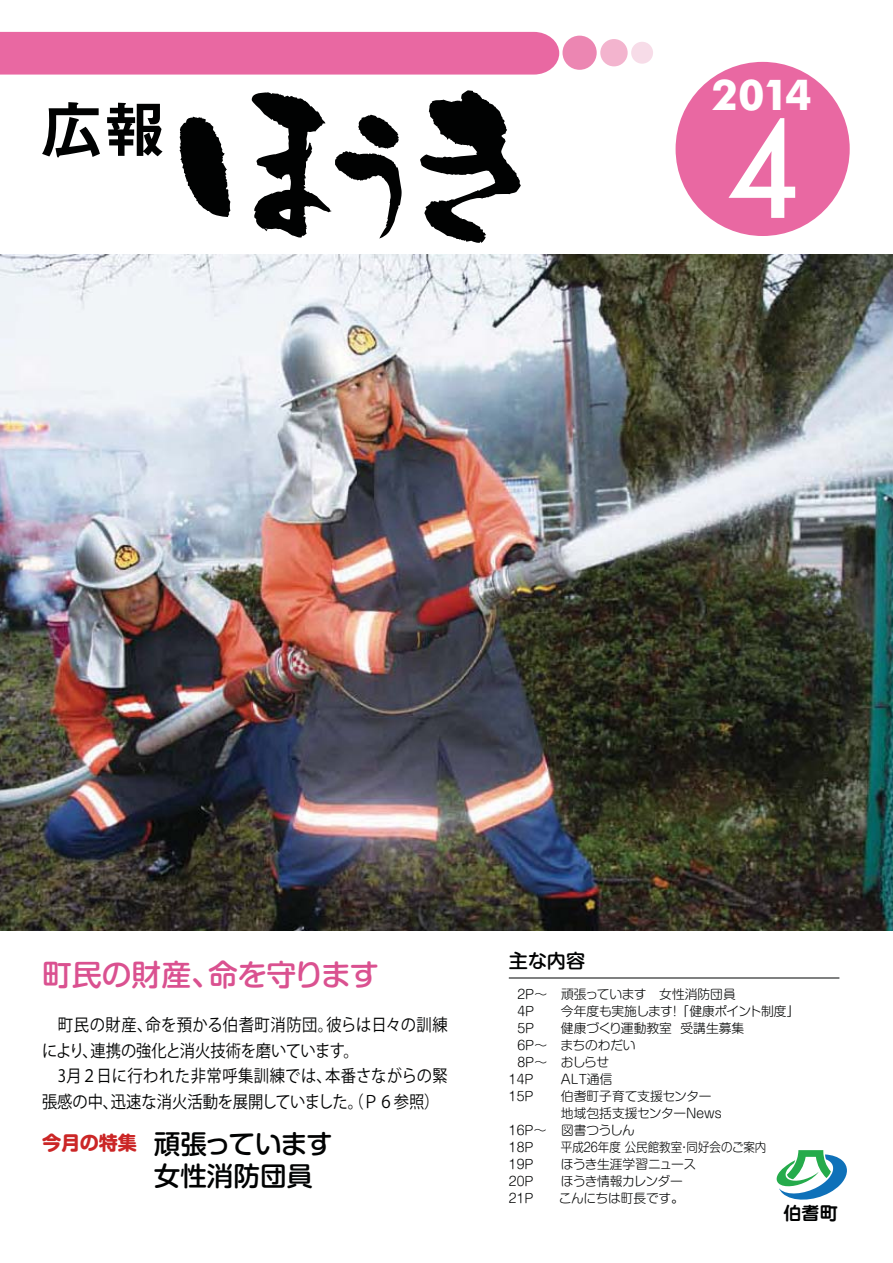
<style>
.page{position:relative;width:893px;height:1263px;background:#fff}
.page>*{position:absolute;margin:0;border:0;box-sizing:border-box;transform-origin:0 0}
.t1{font:500 138.15px "Futura BT";color:#fff;scale:.9 1}
.t2{font:62.25px "Midashi Go Pr 6 MB31 90 pv RKSJ H";color:#010202}
.t3{font:700 42.45px "Futura BT";color:#fff}
.t4{font:29.7px "Shin M Go Pro Medium 90 pv RKSJ H";letter-spacing:-.02em;color:#da5190}
.t5{font:26.55px/32px "Shin M Go Pro Medium 90 pv RKSJ H";color:#010202}
.t6{font:19.2px "Shin M Go Pro Bold 90 pv RKSJ H";color:#cb2626}
.t7{font:19.2px "Shin M Go Pro Medium 90 pv RKSJ H";color:#010202}
.t8{font:18.15px "Jun 501 Pro Bold 90 pv RKSJ H";color:#010202}
.t9{font:16.95px/25.5px "Koz Go Pro Regular 90 pv RKSJ H";color:#010202;scale:.9 1}
.t10{font:12.75px/17px "Shin M Go Pro Light 90 pv RKSJ H";color:#010202}
.t11{font:12.75px/17px "Shin M Go Pro Light 90 pv RKSJ H";letter-spacing:-.03em;color:#010202;text-align:right}
.t12{font:12.75px "Shin M Go Pro Light 90 pv RKSJ H";color:#010202;scale:.9 1}
.t13{font:12.75px "Shin M Go Pro Light 90 pv RKSJ H";letter-spacing:-.025em;color:#010202}
.t14{font:12.75px "Shin M Go Pro Light 90 pv RKSJ H";letter-spacing:-.02em;color:#010202}
</style>
<div class="page">
<svg style="left:776px;top:1150px;width:71px;height:50px"></svg>
<div style="left:0;top:32px;width:559px;height:43px;background:#e968a2"></div>
<div style="left:562px;top:36px;width:35px;height:34px;background:#ec86b2;border-radius:50%"></div>
<div style="left:600px;top:39px;width:28px;height:27px;background:#f3b4ce;border-radius:50%"></div>
<div style="left:631px;top:42px;width:22px;height:22px;background:#f7dce8;border-radius:50%"></div>
<img style="left:0;top:254px;width:893px;height:676px">
<svg style="left:180px;top:116px;width:50px;height:101px"></svg>
<svg style="left:252px;top:92px;width:150px;height:147px"></svg>
<svg style="left:420px;top:90px;width:101px;height:153px"></svg>
<div style="left:676px;top:62px;width:174px;height:174px;background:#e968a2;border-radius:50%"></div>
<hr style="left:509px;top:978px;width:330px;height:1px;background:#010202">
<h2 class="t2" style="left:41px;top:106px;width:126px">広報</h2>
<h3 class="t3" style="left:711px;top:69px;width:102px">2014</h3>
<h1 class="t1" style="left:727px;top:85px;width:85px">4</h1>
<h3 class="t4" style="left:42px;top:964px;width:338px">町民の財産、命を守ります</h3>
<p class="t9" style="left:42px;top:1014px;width:452px">　町民の財産、命を預かる伯耆町消防団。彼らは日々の訓練により、連携の強化と消火技術を磨いています。<br>　3月２日に行われた非常呼集訓練では、本番さながらの緊張感の中、迅速な消火活動を展開していました。（Ｐ６参照）</p>
<p class="t6" style="left:42px;top:1136px;width:96px">今月の特集</p>
<h3 class="t5" style="left:154px;top:1131px;width:180px">頑張っています女性消防団員</h3>
<p class="t7" style="left:509px;top:953px;width:78px">主な内容</p>
<p class="t10" style="left:517px;top:987px;width:220px">2P～ 頑張っています　女性消防団員<br>4P</p>
<p class="t11" style="left:561px;top:1004px;width:240px">今年度も実施します！「健康ポイント制度」</p>
<p class="t10" style="left:517px;top:1021px;width:19px">5P</p>
<p class="t10" style="left:561px;top:1021px;width:185px">健康づくり運動教室 受講生募集</p>
<p class="t14" style="left:517px;top:1040px;width:120px">6P～ まちのわだい</p>
<p class="t10" style="left:517px;top:1055px;width:93px">8P～ おしらせ</p>
<p class="t10" style="left:509px;top:1072px;width:26px">14P</p>
<p class="t10" style="left:561px;top:1072px;width:53px">ALT通信</p>
<p class="t10" style="left:509px;top:1089px;width:26px">15P</p>
<p class="t10" style="left:561px;top:1089px;width:152px">伯耆町子育て支援センター</p>
<p class="t10" style="left:561px;top:1106px;width:162px">地域包括支援センターNews</p>
<p class="t10" style="left:509px;top:1123px;width:127px">16P～ 図書つうしん</p>
<p class="t10" style="left:509px;top:1140px;width:26px">18P</p>
<p class="t12" style="left:561px;top:1142px;width:230px">平成26年度 公民館教室・同好会のご案内</p>
<p class="t10" style="left:509px;top:1157px;width:26px">19P</p>
<p class="t13" style="left:561px;top:1159px;width:137px">ほうき生涯学習ニュース</p>
<p class="t10" style="left:509px;top:1174px;width:26px">20P</p>
<p class="t11" style="left:509px;top:1174px;width:176px">ほうき情報カレンダー<br>21P　 こんにちは町長です。</p>
<p class="t8" style="left:783px;top:1207px;width:56px">伯耆町</p>
</div>
